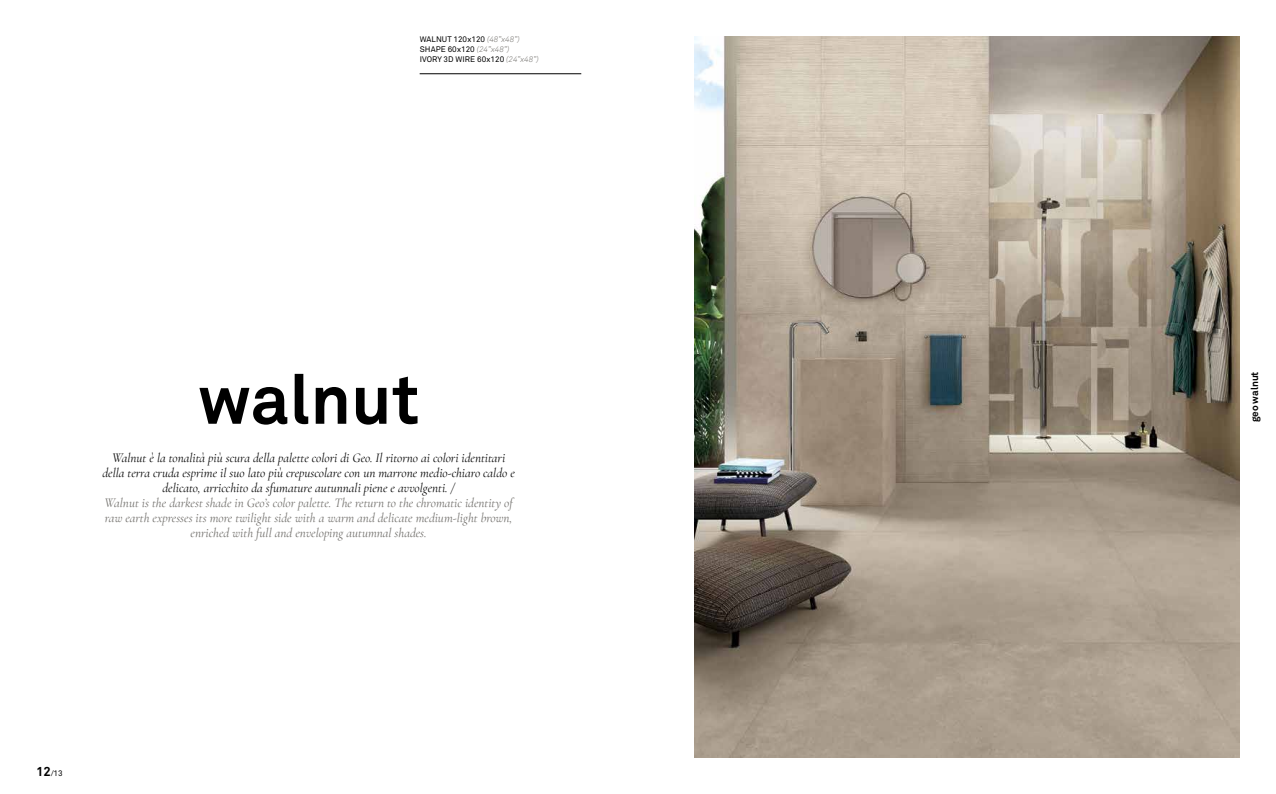
<style>
.page{position:relative;width:1276px;height:794px;background:#fff}
.page>*{position:absolute;margin:0;border:0;box-sizing:border-box;transform-origin:0 0}
.t1{font:700 69px "Akkurat Std";color:#000}
.t2{font:italic 13px/15px "Cormorant Garamond";color:#000;text-align:center}
.t3{font:italic 13px/15px "Cormorant Garamond";color:#6f6d69;text-align:center}
.t4{font:700 10px "Akkurat Std";color:#000}
.t5{font:8px/10px "Akkurat Std";letter-spacing:.005em;color:#000}
.s1{font-weight:300;font-style:italic;color:#6f6d69}
.s2{font-weight:700;font-size:13px}
</style>
<div class="page">
<img style="left:694px;top:36px;width:546px;height:722px">
<hr style="left:420px;top:74px;width:161px;height:1px;background:#000">
<p class="t5" style="left:420px;top:35px;width:121px">WALNUT 120x120 <span class="s1">(48”x48”)<br></span>SHAPE 60x120 <span class="s1">(24”x48”)<br></span>IVORY 3D WIRE 60x120 <span class="s1">(24”x48”)</span></p>
<h1 class="t1" style="left:198px;top:357px;width:223px">walnut</h1>
<p class="t4" style="left:1248px;top:422px;width:52px;rotate:-90deg">geo walnut</p>
<p class="t2" style="left:102px;top:450px;width:414px">Walnut è la tonalità più scura della palette colori di Geo. Il ritorno ai colori identitari della terra cruda esprime il suo lato più crepuscolare con un marrone medio-chiaro caldo e delicato, arricchito da sfumature autunnali piene e avvolgenti. /</p>
<p class="t3" style="left:104px;top:495px;width:410px">Walnut is the darkest shade in Geo’s color palette. The return to the chromatic identity of raw earth expresses its more twilight side with a warm and delicate medium-light brown, enriched with full and enveloping autumnal shades.</p>
<p class="t5" style="left:36px;top:768px;width:28px"><span class="s2">12</span>/13</p>
</div>
